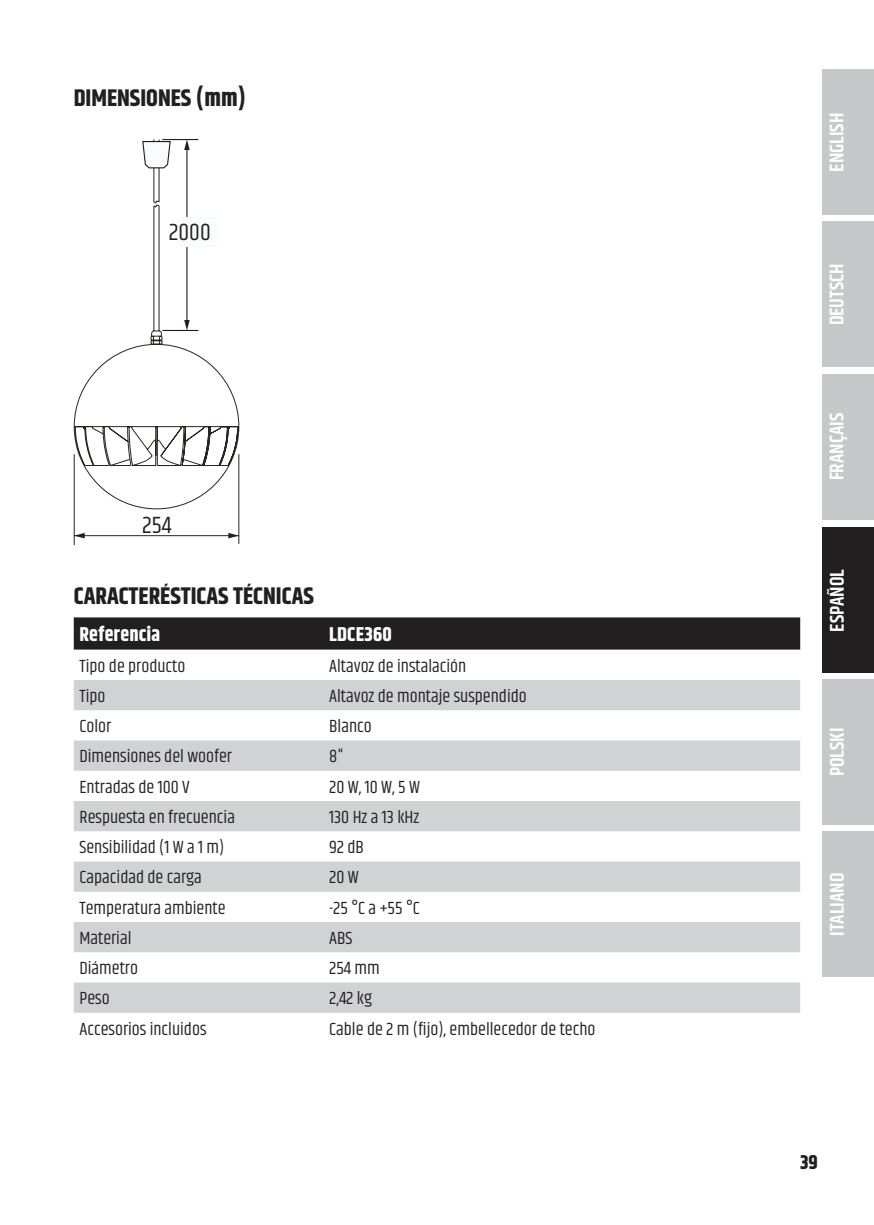
<style>
.page{position:relative;width:874px;height:1225px;background:#fff}
.page>*{position:absolute;margin:0;border:0;box-sizing:border-box;transform-origin:0 0}
.t1{font:700 24px "Khand";color:#231f20}
.t2{font:24px "Khand";color:#231f20}
.t3{font:600 20px "Khand";color:#fff}
.t4{font:700 20px "Khand";letter-spacing:.01em;color:#fff}
.t5{font:700 20px "Khand";color:#231f20}
.t6{font:18px "Khand";color:#231f20}
</style>
<div class="page">
<div style="left:821px;top:70px;width:52px;height:145px;background:#c7c8ca"></div>
<div style="left:821px;top:221px;width:52px;height:146px;background:#c7c8ca"></div>
<div style="left:821px;top:374px;width:52px;height:145px;background:#c7c8ca"></div>
<div style="left:821px;top:527px;width:52px;height:146px;background:#231f20"></div>
<div style="left:821px;top:679px;width:52px;height:146px;background:#c7c8ca"></div>
<div style="left:821px;top:831px;width:52px;height:146px;background:#c7c8ca"></div>
<svg style="left:73px;top:205px;width:166px;height:340px"></svg>
<svg style="left:74px;top:533px;width:11px;height:5px"></svg>
<svg style="left:228px;top:533px;width:11px;height:5px"></svg>
<hr style="left:162px;top:139px;width:36px;height:1px;background:#231f20">
<hr style="left:162px;top:330px;width:36px;height:1px;background:#231f20">
<hr style="left:186px;top:150px;width:1px;height:170px;background:#231f20">
<svg style="left:184px;top:320px;width:6px;height:10px"></svg>
<svg style="left:184px;top:140px;width:6px;height:10px"></svg>
<div style="left:177px;top:217px;width:39px;height:30px;background:#f9fcfe"></div>
<svg style="left:141px;top:139px;width:30px;height:69px"></svg>
<div style="left:74px;top:617px;width:725px;height:33px;background:#231f20"></div>
<svg style="left:74px;top:680px;width:725px;height:332px;fill:#d1d2d4"></svg>
<h1 class="t1" style="left:74px;top:81px;width:174px">DIMENSIONES (mm)</h1>
<h1 class="t2" style="left:169px;top:218px;width:43px">2000</h1>
<h1 class="t2" style="left:142px;top:510px;width:31px">254</h1>
<h1 class="t1" style="left:74px;top:578px;width:241px">CARACTERÍSTICAS TÉCNICAS</h1>
<p class="t4" style="left:79px;top:620px;width:82px">Referencia</p>
<p class="t4" style="left:329px;top:620px;width:64px">LDCE360</p>
<p class="t6" style="left:79px;top:654px;width:107px">Tipo de producto</p>
<p class="t6" style="left:329px;top:654px;width:139px">Altavoz de instalación</p>
<p class="t6" style="left:79px;top:685px;width:28px">Tipo</p>
<p class="t6" style="left:329px;top:685px;width:199px">Altavoz de montaje suspendido</p>
<p class="t6" style="left:79px;top:715px;width:33px">Color</p>
<p class="t6" style="left:329px;top:715px;width:44px">Blanco</p>
<p class="t6" style="left:79px;top:745px;width:154px">Dimensiones del woofer</p>
<p class="t6" style="left:329px;top:745px;width:16px">8"</p>
<p class="t6" style="left:79px;top:775px;width:112px">Entradas de 100 V</p>
<p class="t6" style="left:329px;top:775px;width:92px">20 W, 10 W, 5 W</p>
<p class="t6" style="left:79px;top:806px;width:157px">Respuesta en frecuencia</p>
<p class="t6" style="left:329px;top:806px;width:92px">130 Hz a 13 kHz</p>
<p class="t6" style="left:79px;top:836px;width:146px">Sensibilidad (1 W a 1 m)</p>
<p class="t6" style="left:329px;top:836px;width:36px">92 dB</p>
<p class="t6" style="left:79px;top:866px;width:124px">Capacidad de carga</p>
<p class="t6" style="left:329px;top:866px;width:31px">20 W</p>
<p class="t6" style="left:79px;top:896px;width:147px">Temperatura ambiente</p>
<p class="t6" style="left:329px;top:896px;width:92px">-25 °C a +55 °C</p>
<p class="t6" style="left:79px;top:927px;width:54px">Material</p>
<p class="t6" style="left:329px;top:927px;width:25px">ABS</p>
<p class="t6" style="left:79px;top:957px;width:60px">Diámetro</p>
<p class="t6" style="left:329px;top:957px;width:52px">254 mm</p>
<p class="t6" style="left:79px;top:987px;width:32px">Peso</p>
<p class="t6" style="left:329px;top:987px;width:45px">2,42 kg</p>
<p class="t6" style="left:79px;top:1017px;width:128px">Accesorios incluidos</p>
<p class="t6" style="left:329px;top:1017px;width:268px">Cable de 2 m (fijo), embellecedor de techo</p>
<p class="t3" style="left:823px;top:172px;width:60px;rotate:-90deg">ENGLISH</p>
<p class="t3" style="left:823px;top:325px;width:64px;rotate:-90deg">DEUTSCH</p>
<p class="t3" style="left:823px;top:480px;width:69px;rotate:-90deg">FRANÇAIS</p>
<p class="t3" style="left:823px;top:632px;width:64px;rotate:-90deg">ESPAÑOL</p>
<p class="t3" style="left:823px;top:776px;width:50px;rotate:-90deg">POLSKI</p>
<p class="t3" style="left:823px;top:936px;width:65px;rotate:-90deg">ITALIANO</p>
<p class="t5" style="left:799px;top:1148px;width:19px">39</p>
</div>
